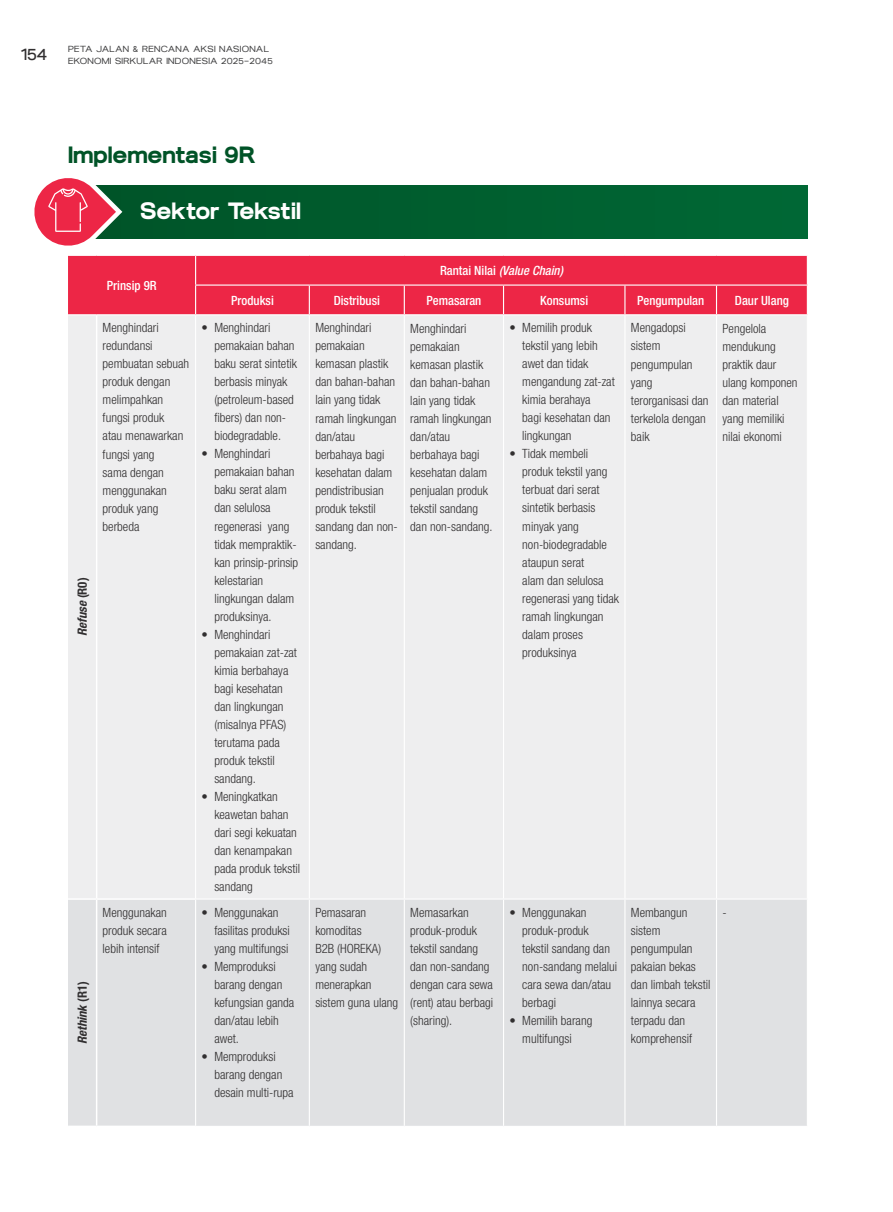
<style>
.page{position:relative;width:893px;height:1212px;background:#fff}
.page>*{position:absolute;margin:0;border:0;box-sizing:border-box;transform-origin:0 0}
.t1{font:700 24px "Blauer Nue";letter-spacing:-.005em;color:#005327}
.t2{font:700 24px "Blauer Nue";letter-spacing:-.01em;color:#fff}
.t3{font:16.5px "Blauer Nue";color:#312f30}
.t4{font:300 condensed 12.75px/18px "Helvetica Neue LT Std";color:#312f30}
.t5{font:500 condensed 12.75px "Helvetica Neue LT Std";color:#fff}
.t6{font:italic 500 condensed 12.75px "Helvetica Neue LT Std";color:#fff}
.t7{font:italic 700 condensed 12.75px "Helvetica Neue LT Std";color:#312f30}
.t8{font:300 9px/12px "Blauer Nue";letter-spacing:.03em;color:#3e3e3f}
.s1{font-style:normal}
</style>
<div class="page">
<div style="left:68px;top:256px;width:739px;height:58px;background:#ed2646"></div>
<div style="left:68px;top:315px;width:739px;height:583px;background:#eeeeef"></div>
<div style="left:68px;top:899px;width:739px;height:227px;background:#e0e1e3"></div>
<svg style="left:195px;top:256px;width:1px;height:58px"></svg>
<svg style="left:309px;top:286px;width:1px;height:28px"></svg>
<svg style="left:404px;top:286px;width:1px;height:28px"></svg>
<hr style="left:503px;top:284px;width:122px;height:2px;background:#fff">
<svg style="left:503px;top:286px;width:1px;height:28px"></svg>
<hr style="left:625px;top:284px;width:91px;height:2px;background:#fff">
<svg style="left:624px;top:286px;width:1px;height:28px"></svg>
<hr style="left:716px;top:284px;width:92px;height:2px;background:#fff">
<svg style="left:716px;top:286px;width:1px;height:28px"></svg>
<svg style="left:68px;top:314px;width:29px;height:1px"></svg>
<hr style="left:195px;top:315px;width:1px;height:583px;background:#fff">
<hr style="left:195px;top:899px;width:1px;height:227px;background:#fff">
<hr style="left:309px;top:315px;width:1px;height:583px;background:#fff">
<hr style="left:404px;top:315px;width:1px;height:583px;background:#fff">
<hr style="left:503px;top:315px;width:1px;height:583px;background:#fff">
<hr style="left:624px;top:315px;width:1px;height:583px;background:#fff">
<hr style="left:716px;top:315px;width:1px;height:583px;background:#fff">
<hr style="left:309px;top:899px;width:1px;height:227px;background:#fff">
<hr style="left:404px;top:899px;width:1px;height:227px;background:#fff">
<hr style="left:503px;top:899px;width:1px;height:227px;background:#fff">
<hr style="left:624px;top:899px;width:1px;height:227px;background:#fff">
<hr style="left:716px;top:899px;width:1px;height:227px;background:#fff">
<hr style="left:195px;top:284px;width:114px;height:2px;background:#fff">
<hr style="left:309px;top:284px;width:95px;height:2px;background:#fff">
<hr style="left:404px;top:284px;width:99px;height:2px;background:#fff">
<hr style="left:96px;top:315px;width:1px;height:583px;background:#fff">
<hr style="left:68px;top:898px;width:29px;height:2px;background:#fff">
<hr style="left:97px;top:898px;width:98px;height:2px;background:#fff">
<hr style="left:96px;top:900px;width:1px;height:225px;background:#fff">
<hr style="left:68px;top:1125px;width:29px;height:2px;background:#fff">
<hr style="left:97px;top:1125px;width:98px;height:2px;background:#fff">
<div style="left:68px;top:185px;width:740px;height:54px;background:#005e2f"></div>
<svg style="left:34px;top:178px;width:92px;height:80px"></svg>
<p class="t3" style="left:20px;top:44px;width:29px">154</p>
<p class="t8" style="left:68px;top:43px;width:206px">PETA JALAN &amp; RENCANA AKSI NASIONAL<br>EKONOMI SIRKULAR INDONESIA 2025–2045</p>
<p class="t1" style="left:68px;top:140px;width:189px">Implementasi 9R</p>
<p class="t2" style="left:140px;top:196px;width:162px">Sektor Tekstil</p>
<p class="t5" style="left:107px;top:277px;width:51px">Prinsip 9R</p>
<p class="t6" style="left:440px;top:263px;width:124px"><span class="s1">Rantai Nilai</span> (Value Chain)</p>
<p class="t7" style="left:75px;top:636px;width:60px;rotate:-90deg">Refuse <span class="s1">(R0)</span></p>
<p class="t7" style="left:75px;top:1044px;width:64px;rotate:-90deg">Rethink <span class="s1">(R1)</span></p>
<p class="t5" style="left:231px;top:292px;width:44px">Produksi</p>
<p class="t5" style="left:334px;top:292px;width:48px">Distribusi</p>
<p class="t5" style="left:426px;top:292px;width:56px">Pemasaran</p>
<p class="t5" style="left:540px;top:292px;width:49px">Konsumsi</p>
<p class="t5" style="left:637px;top:292px;width:69px">Pengumpulan</p>
<p class="t5" style="left:735px;top:292px;width:56px">Daur Ulang</p>
<p class="t4" style="left:103px;top:319px;width:88px">Menghindari redundansi pembuatan sebuah produk dengan melimpahkan fungsi produk<br>atau menawarkan fungsi yang<br>sama dengan menggunakan produk yang berbeda</p>
<p class="t4" style="left:214px;top:319px;width:84px;text-indent:-13px">• Menghindari pemakaian bahan baku serat sintetik berbasis minyak (petroleum-based fibers) dan non&shy;biodegradable.</p>
<p class="t4" style="left:214px;top:445px;width:85px;text-indent:-13px">• Menghindari pemakaian bahan baku serat alam dan selulosa regenerasi yang tidak mempraktik&shy;kan prinsip-prinsip kelestarian lingkungan dalam produksinya.</p>
<p class="t4" style="left:214px;top:625px;width:84px;text-indent:-13px">• Menghindari pemakaian zat-zat kimia berbahaya bagi kesehatan dan lingkungan (misalnya PFAS) terutama pada produk tekstil sandang.</p>
<p class="t4" style="left:214px;top:787px;width:87px;text-indent:-13px">• Meningkatkan keawetan bahan dari segi kekuatan dan kenampakan pada produk tekstil sandang</p>
<p class="t4" style="left:103px;top:903px;width:66px;text-align:justify">Menggunakan produk secara lebih intensif</p>
<p class="t4" style="left:214px;top:903px;width:77px;text-indent:-13px">• Menggunakan fasilitas produksi yang multifungsi</p>
<p class="t4" style="left:214px;top:957px;width:81px;text-indent:-13px">• Memproduksi barang dengan kefungsian ganda dan/atau lebih awet.</p>
<p class="t4" style="left:214px;top:1047px;width:81px;text-indent:-13px">• Memproduksi barang dengan desain multi-rupa</p>
<p class="t4" style="left:315px;top:319px;width:84px">Menghindari pemakaian kemasan plastik dan bahan-bahan lain yang tidak ramah lingkungan dan/atau berbahaya bagi kesehatan dalam pendistribusian produk tekstil sandang dan non&shy;sandang.</p>
<p class="t4" style="left:410px;top:319px;width:84px">Menghindari pemakaian kemasan plastik dan bahan-bahan lain yang tidak ramah lingkungan dan/atau berbahaya bagi kesehatan dalam penjualan produk tekstil sandang dan non-sandang.</p>
<p class="t4" style="left:522px;top:319px;width:94px;text-indent:-13px">• Memilih produk tekstil yang lebih awet dan tidak mengandung zat-zat kimia berahaya<br>bagi kesehatan dan lingkungan</p>
<p class="t4" style="left:522px;top:445px;width:98px;text-indent:-13px">• Tidak membeli produk tekstil yang terbuat dari serat sintetik berbasis minyak yang non-biodegradable ataupun serat<br>alam dan selulosa regenerasi yang tidak ramah lingkungan dalam proses produksinya</p>
<p class="t4" style="left:631px;top:319px;width:79px">Mengadopsi sistem pengumpulan yang terorganisasi dan terkelola dengan baik</p>
<p class="t4" style="left:722px;top:319px;width:77px">Pengelola mendukung praktik daur ulang komponen dan material yang memiliki nilai ekonomi</p>
<p class="t4" style="left:315px;top:903px;width:84px">Pemasaran komoditas<br>B2B (HOREKA) yang sudah menerapkan sistem guna ulang</p>
<p class="t4" style="left:410px;top:903px;width:84px">Memasarkan produk-produk tekstil sandang dan non-sandang dengan cara sewa (rent) atau berbagi (sharing).</p>
<p class="t4" style="left:522px;top:903px;width:96px;text-indent:-13px">• Menggunakan produk-produk tekstil sandang dan non-sandang melalui cara sewa dan/atau berbagi</p>
<p class="t4" style="left:522px;top:1011px;width:72px;text-indent:-13px">• Memilih barang multifungsi</p>
<p class="t4" style="left:631px;top:903px;width:81px">Membangun sistem pengumpulan pakaian bekas dan limbah tekstil lainnya secara terpadu dan komprehensif</p>
<p class="t4" style="left:722px;top:903px;width:6px">-</p>
</div>
